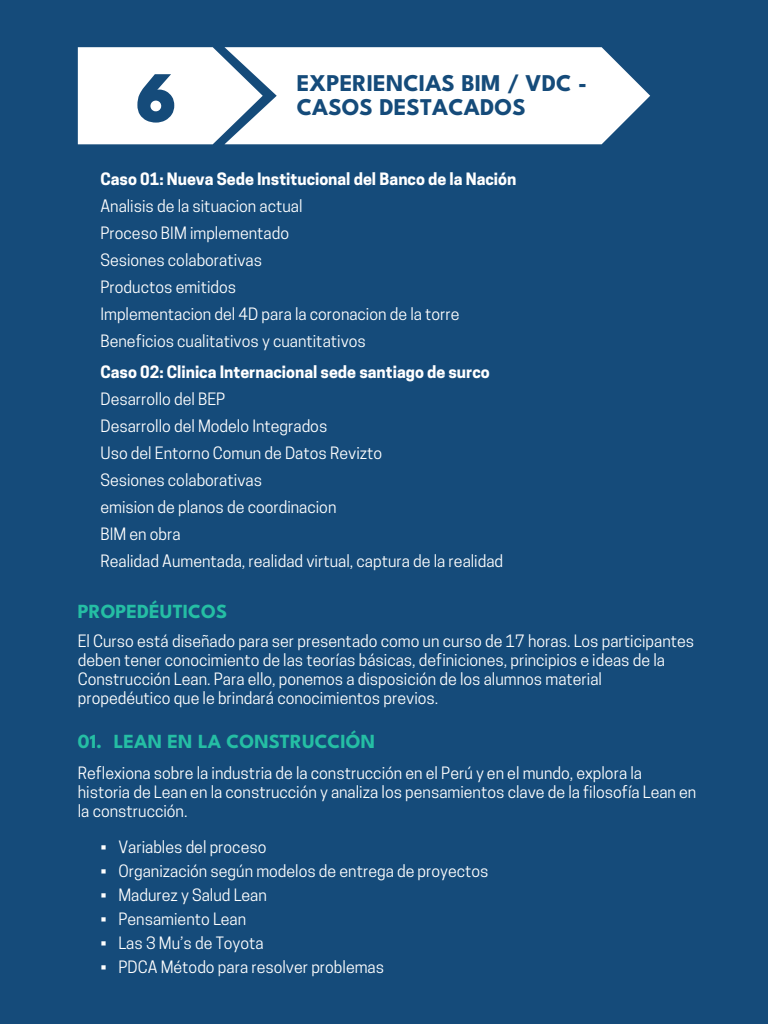
<style>
.page{position:relative;width:768px;height:1024px;background:#154b7a}
.page>*{position:absolute;margin:0;border:0;box-sizing:border-box;transform-origin:0 0}
.t1{font:900 72px "League Spartan";color:#154b7a}
.t2{font:700 24px "League Spartan";color:#154b7a}
.t3{font:700 20px "League Spartan";color:#25bea4}
.t4{font:16px/27px "Cooper Hewitt";color:#fff}
.t5{font:700 16px "Cooper Hewitt";color:#fff}
</style>
<div class="page">
<div style="left:78px;top:47px;width:146px;height:97px;background:#fff"></div>
<svg style="left:224px;top:47px;width:426px;height:97px;background:#ebeff3"></svg>
<h1 class="t1" style="left:136px;top:39px;width:43px">6</h1>
<h2 class="t2" style="left:297px;top:64px;width:292px">EXPERIENCIAS BIM / VDC -</h2>
<h2 class="t2" style="left:297px;top:88px;width:231px">CASOS DESTACADOS</h2>
<p class="t5" style="left:100px;top:170px;width:417px">Caso 01: Nueva Sede Institucional del Banco de la Nación</p>
<p class="t4" style="left:100px;top:193px;width:361px">Analisis de la situacion actual<br>Proceso BIM implementado<br>Sesiones colaborativas<br>Productos emitidos<br>Implementacion del 4D para la coronacion de la torre<br>Beneficios cualitativos y cuantitativos</p>
<p class="t5" style="left:100px;top:363px;width:391px">Caso 02: Clinica Internacional sede santiago de surco</p>
<p class="t4" style="left:100px;top:386px;width:404px">Desarrollo del BEP<br>Desarrollo del Modelo Integrados<br>Uso del Entorno Comun de Datos Revizto<br>Sesiones colaborativas<br>emision de planos de coordinacion<br>BIM en obra<br>Realidad Aumentada, realidad virtual, captura de la realidad</p>
<p class="t3" style="left:78px;top:595px;width:151px">PROPEDÉUTICOS</p>
<p class="t4" style="left:78px;top:631px;width:618px;line-height:19px">El Curso está diseñado para ser presentado como un curso de 17 horas. Los participantes deben tener conocimiento de las teorías básicas, definiciones, principios e ideas de la Construcción Lean. Para ello, ponemos a disposición de los alumnos material propedéutico que le brindará conocimientos previos.</p>
<p class="t3" style="left:78px;top:726px;width:299px">01. LEAN EN LA CONSTRUCCIÓN</p>
<p class="t4" style="left:78px;top:763px;width:620px;line-height:19px">Reflexiona sobre la industria de la construcción en el Perú y en el mundo, explora la historia de Lean en la construcción y analiza los pensamientos clave de la filosofía Lean en la construcción.</p>
<p class="t4" style="left:100px;top:833px;width:167px">• Variables del proceso</p>
<p class="t4" style="left:100px;top:857px;width:390px">• Organización según modelos de entrega de proyectos</p>
<p class="t4" style="left:100px;top:881px;width:168px">• Madurez y Salud Lean</p>
<p class="t4" style="left:100px;top:905px;width:147px">• Pensamiento Lean</p>
<p class="t4" style="left:100px;top:929px;width:165px">• Las 3 Mu’s de Toyota</p>
<p class="t4" style="left:100px;top:953px;width:285px">• PDCA Método para resolver problemas</p>
</div>
